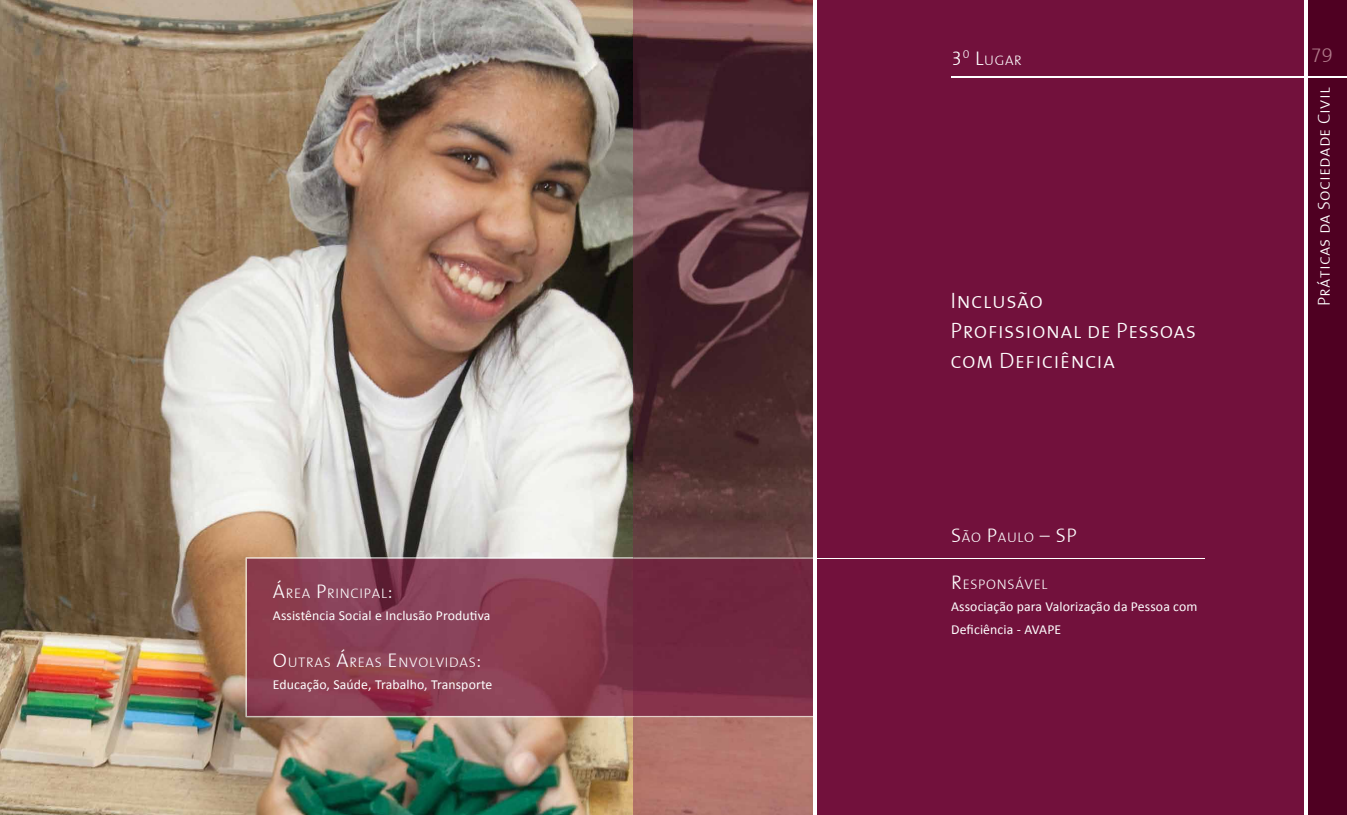
<style>
.page{position:relative;width:1347px;height:815px;background:#fff}
.page>*{position:absolute;margin:0;border:0;box-sizing:border-box;transform-origin:0 0}
.t1{font:22.5px/30px "The Mix Light Cap Caps";letter-spacing:.01em;color:#fff}
.t2{font:20px "The Mix Light Cap Caps";color:#af7888}
.t3{font:17.5px "The Mix Light Cap Caps";letter-spacing:.015em;color:#fff}
.t4{font:14px "The Mix Light Cap Caps";letter-spacing:.05em;color:#fff}
.t5{font:13.75px/22.5px "Calibri";letter-spacing:.01em;color:#fff}
.s1{font-size:20px}
</style>
<div class="page">
<img style="left:0;top:0;width:633px;height:815px">
<div style="left:814px;top:0;width:519px;height:815px;background:#72113c"></div>
<div style="left:1307px;top:0;width:39px;height:815px;background:#4f0022"></div>
<img style="left:633px;top:0;width:180px;height:557px">
<div style="left:633px;top:717px;width:180px;height:98px;background:#b4776d"></div>
<hr style="left:815px;top:558px;width:390px;height:1px;background:#fff">
<img style="left:246px;top:557px;width:567px;height:160px">
<hr style="left:813px;top:0;width:4px;height:815px;background:#fff">
<hr style="left:1304px;top:0;width:3px;height:815px;background:#fff">
<hr style="left:951px;top:77px;width:395px;height:1px;background:#fff">
<p class="t4" style="left:273px;top:581px;width:121px"><span class="s1">Á</span>REA <span class="s1">P</span>RINCIPAL<span class="s1">:</span></p>
<p class="t5" style="left:273px;top:604px;width:219px">Assistência Social e Inclusão Produtiva</p>
<p class="t4" style="left:273px;top:650px;width:210px"><span class="s1">O</span>UTRAS <span class="s1">Á</span>REAS <span class="s1">E</span>NVOLVIDAS<span class="s1">:</span></p>
<p class="t5" style="left:273px;top:673px;width:221px">Educação, Saúde, Trabalho, Transporte</p>
<p class="t4" style="left:951px;top:49px;width:72px"><span class="s1">3</span><sup>0</sup> <span class="s1">L</span>UGAR</p>
<h2 class="t2" style="left:1311px;top:38px;width:23px">79</h2>
<p class="t3" style="left:1309px;top:306px;width:220px;rotate:-90deg">Práticas da Sociedade Civil</p>
<h1 class="t1" style="left:950px;top:285px;width:247px">Inclusão<br>Profissional de Pessoas com Deficiência</h1>
<p class="t4" style="left:951px;top:526px;width:127px"><span class="s1">S</span>ÃO <span class="s1">P</span>AULO <span class="s1">– SP</span></p>
<p class="t4" style="left:951px;top:573px;width:98px"><span class="s1">R</span>ESPONSÁVEL</p>
<p class="t5" style="left:951px;top:595px;width:248px">Associação para Valorização da Pessoa com<br>Deficiência - AVAPE</p>
</div>
